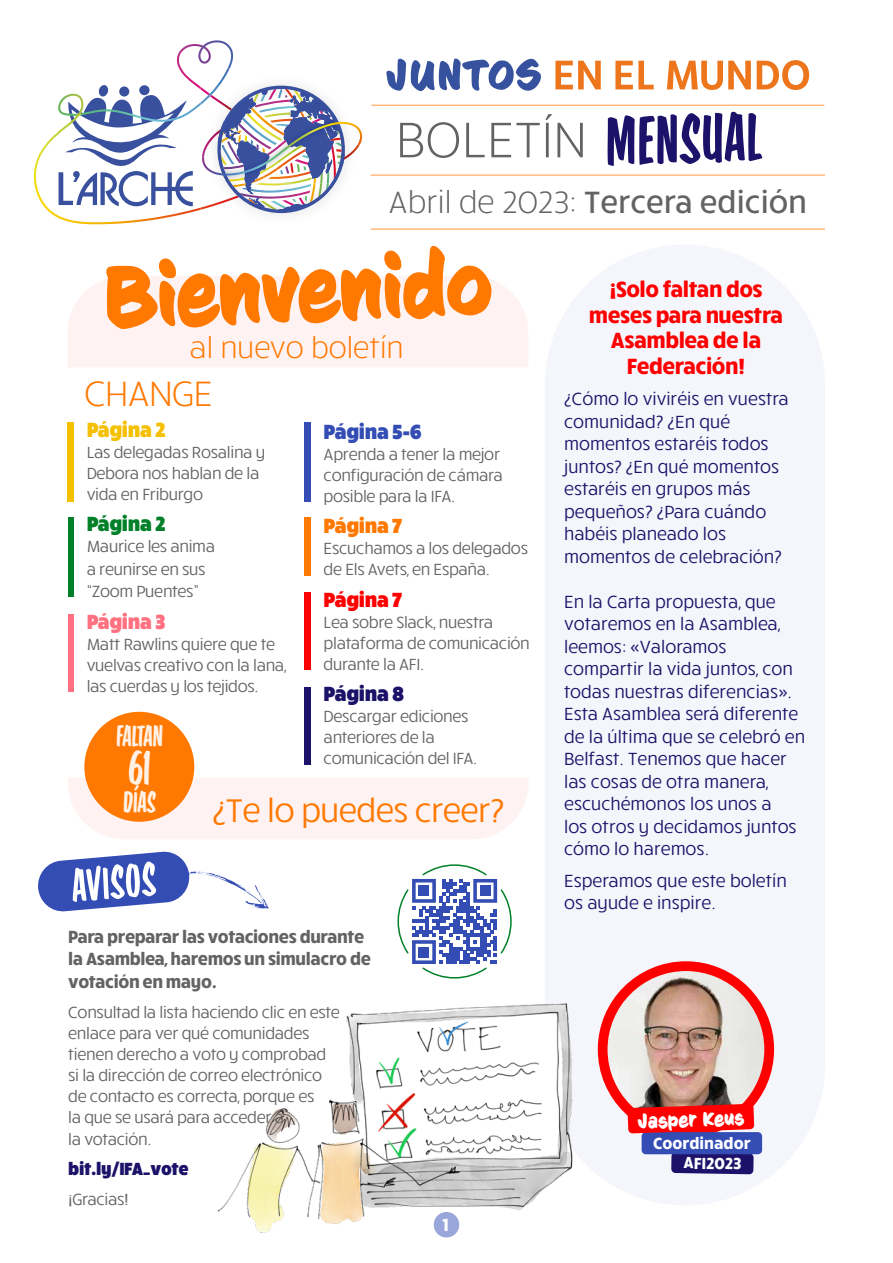
<style>
.page{position:relative;width:893px;height:1263px;background:#fff}
.page>*{position:absolute;margin:0;border:0;box-sizing:border-box;transform-origin:0 0}
.t1{font:700 83.55px "CC Sign Language";color:#ff7800}
.t2{font:300 51px "Ruck Sack";letter-spacing:.01em;color:#646363}
.t3{font:48px "Filmotype Ace";color:#fff1e6}
.t4{font:46.8px "Filmotype Ace";color:#fff}
.t5{font:300 36px "Ruck Sack";letter-spacing:-.02em;color:#ff7800}
.t6{font:33.45px "Ruck Sack";letter-spacing:-.02em;color:#ff7800}
.t7{font:500 31.5px "Ruck Sack";color:#646363}
.t8{font:300 30px "Ruck Sack";color:#ff7800}
.t9{font:30px "Filmotype Ace";letter-spacing:-.02em;color:#fff1e6}
.t10{font:700 22.5px/25.5px "Ruck Sack";letter-spacing:-.02em;color:#f00;text-align:center}
.t11{font:900 21px "Ruck Sack";letter-spacing:-.02em;color:#334db5}
.t12{font:900 21px "Ruck Sack";letter-spacing:-.02em;color:#f4c000}
.t13{font:900 21px "Ruck Sack";letter-spacing:-.02em;color:#008029}
.t14{font:900 21px "Ruck Sack";letter-spacing:-.02em;color:#ff7080}
.t15{font:900 21px "Ruck Sack";letter-spacing:-.02em;color:#ff7800}
.t16{font:900 21px "Ruck Sack";letter-spacing:-.02em;color:#f00}
.t17{font:900 21px "Ruck Sack";letter-spacing:-.02em;color:#1c1269}
.t18{font:700 19.5px "CC Sign Language";color:#fff}
.t19{font:18px/22.5px "Ruck Sack";color:#1c1269}
.t20{font:700 18px/22.5px "Ruck Sack";letter-spacing:-.02em;color:#646363}
.t21{font:900 18px "Ruck Sack";letter-spacing:-.02em;color:#1c1269}
.t22{font:700 18px "Ruck Sack";color:#fff}
.t23{font:16.5px/21px "Ruck Sack";letter-spacing:-.02em;color:#646363}
.t24{font:700 16.5px "Ruck Sack";color:#fff}
.s1{font-weight:300}
</style>
<div class="page">
<div style="left:545px;top:244px;width:280px;height:961px;background:#f5f6fb;border-radius:140px"></div>
<img style="left:218px;top:1003px;width:355px;height:235px">
<img style="left:345px;top:124px;width:15px;height:43px">
<img style="left:345px;top:144px;width:15px;height:16px">
<svg style="left:58px;top:40px;width:287px;height:173px"></svg>
<img style="left:603px;top:966px;width:166px;height:167px;border-radius:83px">
<div style="left:598px;top:961px;width:176px;height:176px;border:10px solid #f00;border-radius:50%"></div>
<svg style="left:671px;top:1154px;width:83px;height:20px;background:#241a6f"></svg>
<div style="left:642px;top:1132px;width:120px;height:22px;background:#334db5;border-radius:4px"></div>
<svg style="left:628px;top:1104px;width:126px;height:29px;background:#f20f11"></svg>
<div style="left:68px;top:276px;width:460px;height:91px;background:#fff2f2"></div>
<div style="left:68px;top:777px;width:460px;height:62px;background:#fff2f2"></div>
<svg style="left:397px;top:864px;width:115px;height:115px"></svg>
<hr style="left:371px;top:105px;width:453px;height:1px;background:#ffbb80">
<hr style="left:371px;top:174px;width:454px;height:2px;background:#ffbb80">
<hr style="left:371px;top:228px;width:454px;height:2px;background:#ffbb80">
<div style="left:84px;top:712px;width:110px;height:110px;background:#ff7800;border-radius:50%"></div>
<div style="left:67px;top:423px;width:7px;height:79px;background:#f4c000"></div>
<div style="left:304px;top:422px;width:7px;height:80px;background:#334db5"></div>
<div style="left:304px;top:518px;width:7px;height:58px;background:#ff7800"></div>
<div style="left:304px;top:593px;width:7px;height:77px;background:#f00"></div>
<div style="left:304px;top:687px;width:7px;height:78px;background:#1c1269"></div>
<div style="left:68px;top:518px;width:6px;height:79px;background:#008029"></div>
<div style="left:68px;top:614px;width:6px;height:78px;background:#ff7080"></div>
<div style="left:434px;top:1212px;width:25px;height:25px;background:#99a6da;border-radius:50%"></div>
<svg style="left:38px;top:851px;width:231px;height:61px"></svg>
<svg style="left:607px;top:112px;width:155px;height:54px"></svg>
<svg style="left:555px;top:61px;width:46px;height:28px"></svg>
<svg style="left:615px;top:61px;width:39px;height:28px"></svg>
<svg style="left:667px;top:61px;width:84px;height:29px"></svg>
<svg style="left:757px;top:60px;width:52px;height:30px"></svg>
<svg style="left:386px;top:58px;width:155px;height:34px"></svg>
<h2 class="t2" style="left:396px;top:105px;width:192px">BOLETÍN</h2>
<h3 class="t7" style="left:389px;top:181px;width:420px"><span class="s1">Abril de 2023:</span> Tercera edición</h3>
<h1 class="t1" style="left:101px;top:248px;width:391px;rotate:-2deg">Bienvenido</h1>
<h3 class="t8" style="left:190px;top:327px;width:216px">al nuevo boletín</h3>
<h3 class="t5" style="left:84px;top:369px;width:130px">CHANGE</h3>
<p class="t12" style="left:87px;top:415px;width:80px">Página 2</p>
<p class="t23" style="left:87px;top:441px;width:180px">Las delegadas Rosalina y<br>Debora nos hablan de la vida en Friburgo</p>
<p class="t13" style="left:87px;top:510px;width:80px">Página 2</p>
<p class="t23" style="left:87px;top:534px;width:130px;line-height:22.5px">Maurice les anima a reunirse en sus “Zoom Puentes”</p>
<p class="t14" style="left:87px;top:607px;width:80px">Página 3</p>
<p class="t23" style="left:87px;top:633px;width:202px">Matt Rawlins quiere que te vuelvas creativo con la lana, las cuerdas y los tejidos.</p>
<p class="t11" style="left:324px;top:417px;width:100px">Página 5-6</p>
<p class="t23" style="left:324px;top:443px;width:181px">Aprenda a tener la mejor configuración de cámara posible para la IFA.</p>
<p class="t15" style="left:324px;top:512px;width:80px">Página 7</p>
<p class="t23" style="left:324px;top:537px;width:206px">Escuchamos a los delegados de Els Avets, en España.</p>
<p class="t16" style="left:324px;top:585px;width:80px">Página 7</p>
<p class="t23" style="left:324px;top:611px;width:208px">Lea sobre Slack, nuestra plataforma de comunicación durante la AFI.</p>
<p class="t17" style="left:324px;top:680px;width:82px">Página 8</p>
<p class="t23" style="left:324px;top:705px;width:155px">Descargar ediciones anteriores de la comunicación del IFA.</p>
<h3 class="t9" style="left:116px;top:718px;width:48px">FALTAN</h3>
<h3 class="t3" style="left:128px;top:739px;width:25px">61</h3>
<h3 class="t9" style="left:123px;top:784px;width:34px">DÍAS</h3>
<h3 class="t6" style="left:212px;top:788px;width:293px">¿Te lo puedes creer?</h3>
<h3 class="t4" style="left:69px;top:858px;width:86px;rotate:-5deg">AVISOS</h3>
<p class="t20" style="left:68px;top:924px;width:304px">Para preparar las votaciones durante la Asamblea, haremos un simulacro de votación en mayo.</p>
<p class="t23" style="left:68px;top:1001px;width:273px">Consultad la lista haciendo clic en este enlace para ver qué comunidades tienen derecho a voto y comprobad si la dirección de correo electrónico de contacto es correcta, porque es<br>la que se usará para acceder a</p>
<p class="t23" style="left:68px;top:1128px;width:85px">la votación.</p>
<p class="t21" style="left:68px;top:1157px;width:122px">bit.ly/IFA_vote</p>
<p class="t23" style="left:68px;top:1188px;width:62px">¡Gracias!</p>
<p class="t22" style="left:443px;top:1212px;width:8px">1</p>
<h3 class="t10" style="left:589px;top:275px;width:196px">¡Solo faltan dos meses para nuestra<br>Asamblea de la<br>Federación!</h3>
<p class="t19" style="left:564px;top:387px;width:226px">¿Cómo lo viviréis en vuestra comunidad? ¿En qué momentos estaréis todos juntos? ¿En qué momentos estaréis en grupos más pequeños? ¿Para cuándo habéis planeado los momentos de celebración?</p>
<p class="t19" style="left:564px;top:589px;width:243px">En la Carta propuesta, que votaremos en la Asamblea, leemos: «Valoramos compartir la vida juntos, con todas nuestras diferencias».<br>Esta Asamblea será diferente de la última que se celebró en<br>Belfast. Tenemos que hacer las cosas de otra manera, escuchémonos los unos a<br>los otros y decidamos juntos cómo lo haremos.</p>
<p class="t19" style="left:564px;top:868px;width:224px">Esperamos que este boletín os ayude e inspire.</p>
<p class="t18" style="left:637px;top:1110px;width:108px;rotate:-2deg">Jasper Keus</p>
<p class="t24" style="left:653px;top:1132px;width:99px">Coordinador</p>
<p class="t24" style="left:684px;top:1151px;width:59px;rotate:1deg">AFI2023</p>
</div>
